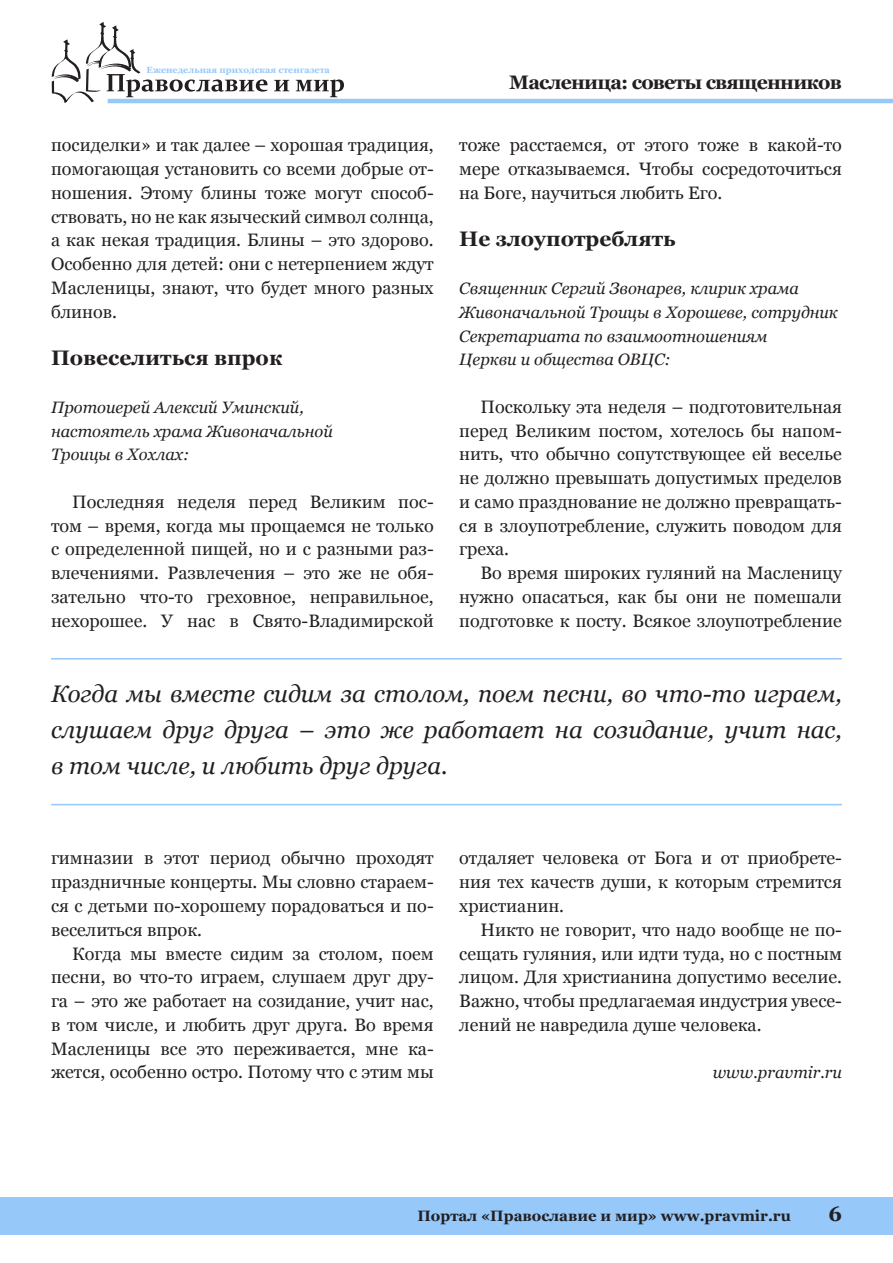
<style>
.page{position:relative;width:893px;height:1263px;background:#fff}
.page>*{position:absolute;margin:0;border:0;box-sizing:border-box;transform-origin:0 0}
.Text{font:italic 24px/36px "Georgia";color:#231f20;text-align:justify}
.Podzagolovok{font:700 21px "Georgia";color:#231f20}
.Podzagolovok-2{font:700 19.5px "Georgia";letter-spacing:-.04em;color:#231f20}
.Text-2{font:18px/23.7px "Georgia";color:#231f20;text-align:justify}
.Bibliography{font:italic 16.5px/23.7px "Georgia";color:#231f20}
.t1{font:700 15px "Georgia";color:#231f20}
.t2{font:700 9px "Georgia";color:#96c8fa}
</style>
<div class="page">
<svg style="left:52px;top:22px;width:215px;height:81px"></svg>
<svg style="left:274px;top:80px;width:15px;height:11px"></svg>
<svg style="left:296px;top:79px;width:48px;height:18px"></svg>
<hr style="left:108px;top:99px;width:785px;height:4px;background:#96c8fa">
<div style="left:0;top:1197px;width:893px;height:37px;background:#96c8fa"></div>
<hr style="left:51px;top:658px;width:791px;height:1px;background:#96c8fa">
<hr style="left:51px;top:804px;width:791px;height:1px;background:#96c8fa">
<p class="t2" style="left:147px;top:64px;width:185px">Еженедельная приходская стенгазета</p>
<p class="Text-2" style="left:51px;top:134px;width:384px">посиделки» и так далее – хорошая традиция, помогающая установить со всеми добрые от&shy;ношения. Этому блины тоже могут способ&shy;ствовать, но не как языческий символ солнца, а как некая традиция. Блины – это здорово.<br>Особенно для детей: они с нетерпением ждут Масленицы, знают, что будет много разных блинов.</p>
<p class="Podzagolovok" style="left:51px;top:344px;width:233px">Повеселиться впрок</p>
<p class="Bibliography" style="left:51px;top:395px;width:283px">Протоиерей Алексий Уминский, настоятель храма Живоначальной<br>Троицы в Хохлах:</p>
<p class="Text-2" style="left:51px;top:490px;width:384px;text-indent:21px">Последняя неделя перед Великим пос&shy;том – время, когда мы прощаемся не только с определенной пищей, но и с разными раз&shy;влечениями. Развлечения – это же не обя&shy;зательно что-то греховное, неправильное, нехорошее. У нас в Свято-Владимирской</p>
<p class="Podzagolovok-2" style="left:509px;top:69px;width:334px">Масленица: советы священников</p>
<p class="Text-2" style="left:459px;top:134px;width:384px">тоже расстаемся, от этого тоже в какой-то мере отказываемся. Чтобы сосредоточиться на Боге, научиться любить Его.</p>
<p class="Podzagolovok" style="left:459px;top:226px;width:218px">Не злоупотреблять</p>
<p class="Bibliography" style="left:459px;top:277px;width:380px">Священник Сергий Звонарев, клирик храма Живоначальной Троицы в Хорошеве, сотрудник Секретариата по взаимоотношениям<br>Церкви и общества ОВЦС:</p>
<p class="Text-2" style="left:459px;top:395px;width:384px;text-indent:21px">Поскольку эта неделя – подготовительная перед Великим постом, хотелось бы напом&shy;нить, что обычно сопутствующее ей веселье не должно превышать допустимых пределов и само празднование не должно превращать&shy;ся в злоупотребление, служить поводом для греха.</p>
<p class="Text-2" style="left:459px;top:561px;width:384px;text-indent:21px">Во время широких гуляний на Масленицу нужно опасаться, как бы они не помешали подготовке к посту. Всякое злоупотребление</p>
<p class="Text" style="left:51px;top:676px;width:792px">Когда мы вместе сидим за столом, поем песни, во что-то играем, слушаем друг друга – это же работает на созидание, учит нас, в том числе, и любить друг друга.</p>
<p class="Text-2" style="left:51px;top:847px;width:384px">гимназии в этот период обычно проходят праздничные концерты. Мы словно стараем&shy;ся с детьми по-хорошему порадоваться и по&shy;веселиться впрок.</p>
<p class="Text-2" style="left:51px;top:942px;width:384px;text-indent:21px">Когда мы вместе сидим за столом, поем песни, во что-то играем, слушаем друг дру&shy;га – это же работает на созидание, учит нас, в том числе, и любить друг друга. Во время Масленицы все это переживается, мне ка&shy;жется, особенно остро. Потому что с этим мы</p>
<p class="Text-2" style="left:459px;top:847px;width:384px">отдаляет человека от Бога и от приобрете&shy;ния тех качеств души, к которым стремится христианин.</p>
<p class="Text-2" style="left:459px;top:918px;width:384px;text-indent:21px">Никто не говорит, что надо вообще не по&shy;сещать гуляния, или идти туда, но с постным лицом. Для христианина допустимо веселие.<br>Важно, чтобы предлагаемая индустрия увесе&shy;лений не навредила душе человека.</p>
<p class="Bibliography" style="left:713px;top:1061px;width:131px">www.pravmir.ru</p>
<p class="t1" style="left:417px;top:1206px;width:375px">Портал «Православие и мир» www.pravmir.ru</p>
<p class="Podzagolovok" style="left:828px;top:1200px;width:15px">6</p>
</div>
